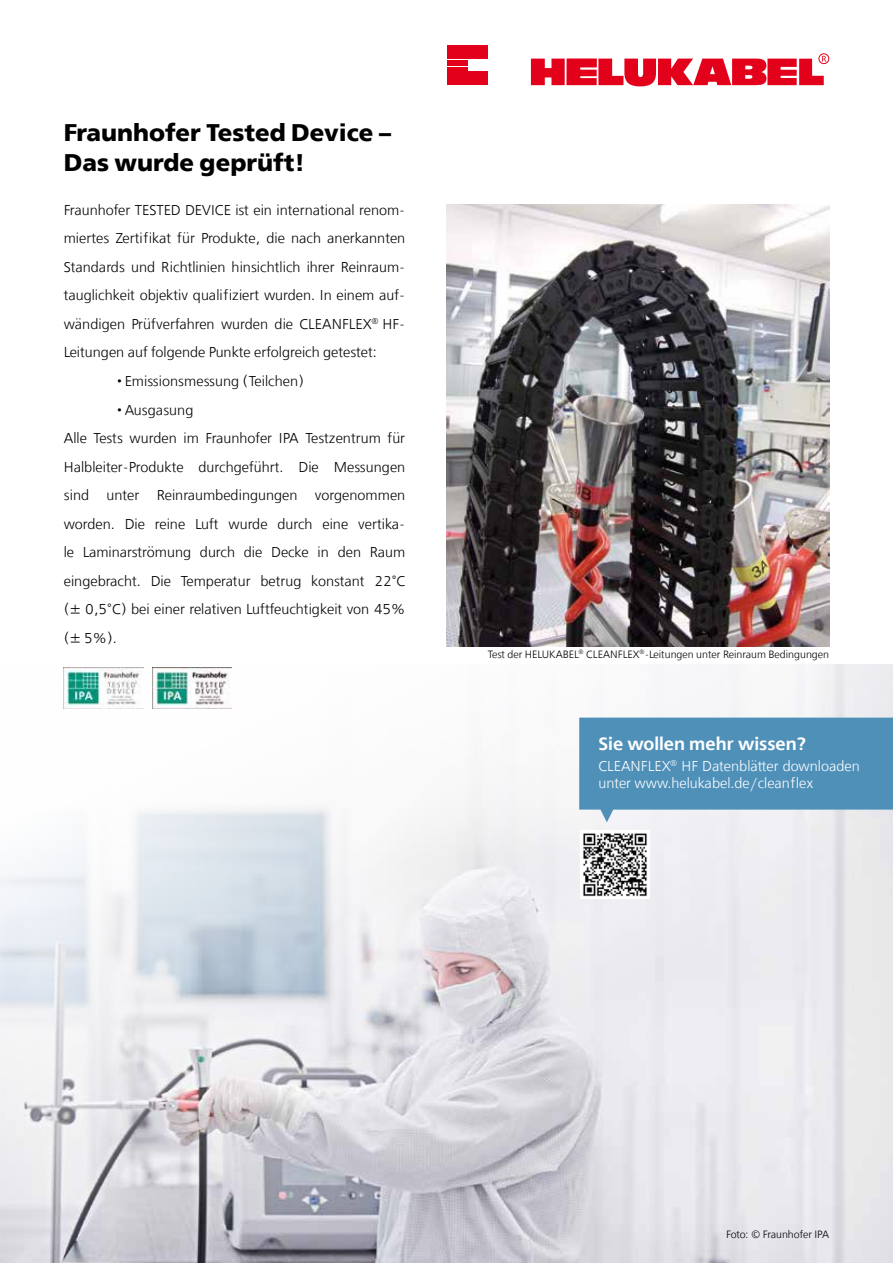
<style>
.page{position:relative;width:893px;height:1263px;background:#fff}
.page>*{position:absolute;margin:0;border:0;box-sizing:border-box;transform-origin:0 0}
.t1{font:700 24px/30px "Free Set";color:#000}
.t2{font:600 18px "Free Set";color:#fff}
.t3{font:300 14.25px "Free Set";color:#000}
.t4{font:300 14.25px/17.1px "Free Set";color:#fff}
.t5{font:300 10.5px "Free Set";color:#000}
.s1{font-weight:600}
</style>
<div class="page">
<img style="left:0;top:664px;width:893px;height:599px">
<div style="left:447px;top:45px;width:40px;height:14px;background:#e2001a"></div>
<div style="left:447px;top:71px;width:40px;height:14px;background:#e2001a"></div>
<div style="left:818px;top:53px;width:11px;height:11px;border:1px solid #e2001a;border-radius:50%"></div>
<svg style="left:531px;top:56px;width:295px;height:30px"></svg>
<svg style="left:447px;top:60px;width:20px;height:8px"></svg>
<hr style="left:447px;top:69px;width:20px;height:2px;background:#e2001a">
<img style="left:446px;top:204px;width:383px;height:442px">
<svg style="left:579px;top:718px;width:314px;height:104px;background:#619bbf"></svg>
<img style="left:581px;top:830px;width:68px;height:69px">
<img style="left:152px;top:668px;width:80px;height:40px">
<img style="left:64px;top:668px;width:79px;height:40px">
<h1 class="t1" style="left:64px;top:118px;width:329px">Fraunhofer Tested Device –<br>Das wurde geprüft!</h1>
<p class="t3" style="left:64px;top:202px;width:343px">Fraunhofer TESTED DEVICE ist ein international renom-</p>
<p class="t3" style="left:64px;top:230px;width:343px">miertes Zertifikat für Produkte, die nach anerkannten</p>
<p class="t3" style="left:64px;top:259px;width:343px">Standards und Richtlinien hinsichtlich ihrer Reinraum-</p>
<p class="t3" style="left:64px;top:287px;width:343px">tauglichkeit objektiv qualifiziert wurden. In einem auf-</p>
<p class="t3" style="left:64px;top:316px;width:343px">wändigen Prüfverfahren wurden die CLEANFLEX<sup>®</sup> HF-</p>
<p class="t3" style="left:64px;top:344px;width:314px">Leitungen auf folgende Punkte erfolgreich getestet:</p>
<p class="t3" style="left:118px;top:373px;width:188px"><span class="s1">·</span> Emissionsmessung (Teilchen)</p>
<p class="t3" style="left:118px;top:401px;width:77px"><span class="s1">·</span> Ausgasung</p>
<p class="t3" style="left:64px;top:430px;width:343px">Alle Tests wurden im Fraunhofer IPA Testzentrum für</p>
<p class="t3" style="left:64px;top:458px;width:343px">Halbleiter-Produkte durchgeführt. Die Messungen</p>
<p class="t3" style="left:64px;top:487px;width:343px">sind unter Reinraumbedingungen vorgenommen</p>
<p class="t3" style="left:64px;top:515px;width:343px">worden. Die reine Luft wurde durch eine vertika-</p>
<p class="t3" style="left:64px;top:544px;width:343px">le Laminarströmung durch die Decke in den Raum</p>
<p class="t3" style="left:64px;top:572px;width:343px">eingebracht. Die Temperatur betrug konstant 22°C</p>
<p class="t3" style="left:64px;top:601px;width:343px">(± 0,5°C) bei einer relativen Luftfeuchtigkeit von 45%</p>
<p class="t3" style="left:64px;top:629px;width:55px">(± 5%).</p>
<p class="t5" style="left:488px;top:648px;width:343px">Test der HELUKABEL<sup>®</sup> CLEANFLEX<sup>®</sup>-Leitungen unter Reinraum Bedingungen</p>
<p class="t2" style="left:598px;top:733px;width:209px">Sie wollen mehr wissen?</p>
<p class="t4" style="left:598px;top:758px;width:263px">CLEANFLEX<sup>®</sup> HF Datenblätter downloaden unter www.helukabel.de/cleanflex</p>
<p class="t5" style="left:726px;top:1228px;width:105px">Foto: © Fraunhofer IPA</p>
</div>
